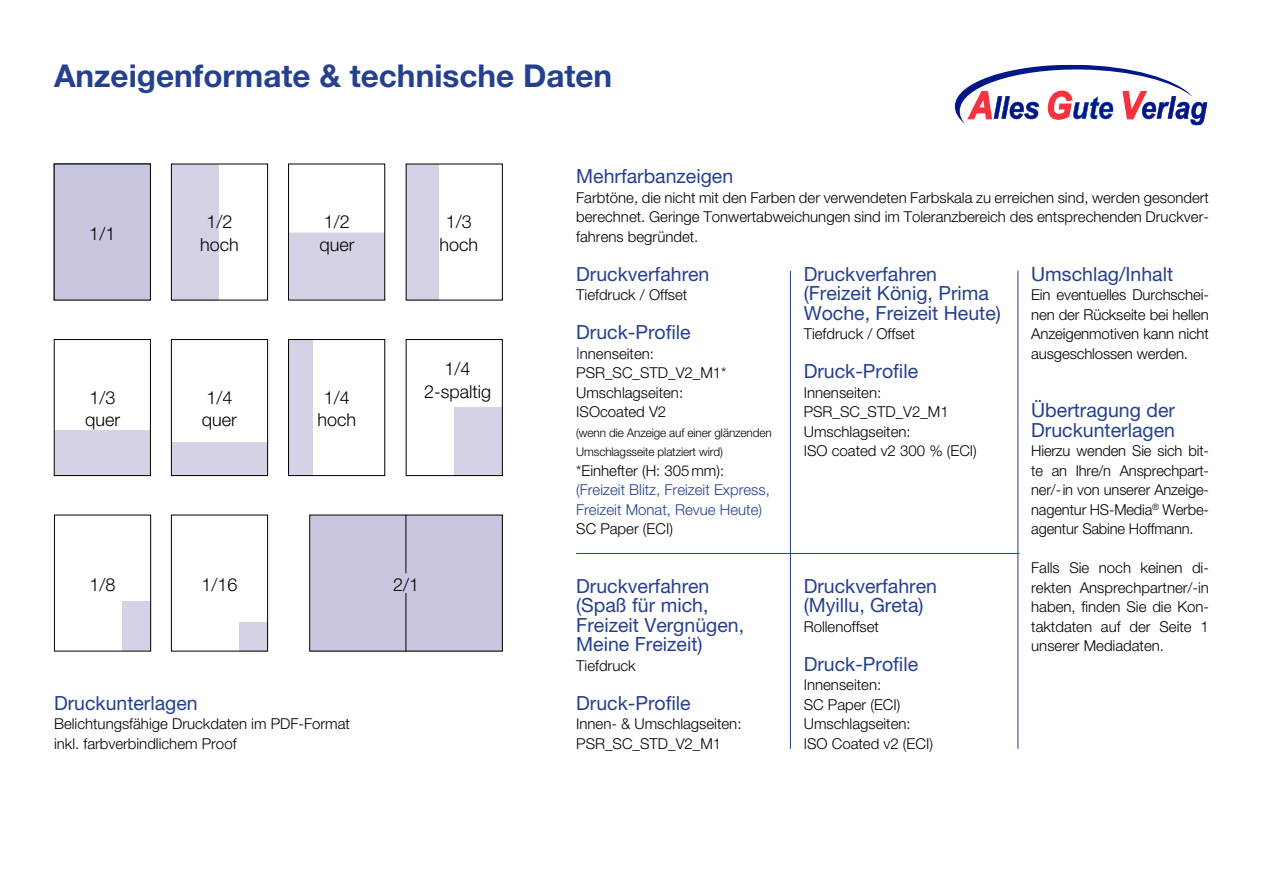
<style>
.page{position:relative;width:1263px;height:893px;background:#fff}
.page>*{position:absolute;margin:0;border:0;box-sizing:border-box;transform-origin:0 0}
.t1{font:700 31.5px "Helvetica Neue";color:#25408f}
.t2{font:19.5px/19.5px "Helvetica Neue";color:#25408f}
.t3{font:300 18px/22.5px "Helvetica Neue";color:#000;text-align:center}
.t4{font:300 15px/19.5px "Helvetica Neue";color:#000}
.t5{font:300 15px/19.5px "Helvetica Neue";color:#25408f}
.t6{font:300 12px/19.5px "Helvetica Neue";letter-spacing:-.01em;color:#000}
.s1{font-size:16.5px;color:#25408f}
</style>
<div class="page">
<svg style="left:955px;top:65px;width:252px;height:60px"></svg>
<div style="left:288px;top:232px;width:97px;height:68px;background:#d4d3e6;border:1px solid #fff"></div>
<div style="left:54px;top:164px;width:96px;height:136px;background:#c8c7df"></div>
<div style="left:54px;top:164px;width:97px;height:136px;border:1px solid #000"></div>
<div style="left:171px;top:164px;width:48px;height:136px;background:#d4d3e6"></div>
<div style="left:171px;top:164px;width:97px;height:136px;border:1px solid #000"></div>
<div style="left:172px;top:442px;width:96px;height:34px;background:#d4d3e6"></div>
<div style="left:171px;top:339px;width:97px;height:137px;border:1px solid #000"></div>
<div style="left:288px;top:164px;width:97px;height:136px;border:1px solid #000"></div>
<div style="left:289px;top:339px;width:24px;height:137px;background:#d4d3e6"></div>
<div style="left:288px;top:339px;width:97px;height:137px;border:1px solid #000"></div>
<div style="left:54px;top:430px;width:96px;height:46px;background:#d4d3e6"></div>
<div style="left:54px;top:339px;width:97px;height:137px;border:1px solid #000"></div>
<div style="left:407px;top:164px;width:32px;height:136px;background:#d4d3e6"></div>
<div style="left:406px;top:164px;width:97px;height:136px;border:1px solid #000"></div>
<div style="left:454px;top:407px;width:48px;height:69px;background:#d4d3e6"></div>
<div style="left:406px;top:339px;width:97px;height:137px;border:1px solid #000"></div>
<div style="left:310px;top:515px;width:192px;height:136px;background:#c8c7df"></div>
<div style="left:309px;top:515px;width:194px;height:136px;border:1px solid #000"></div>
<div style="left:240px;top:622px;width:28px;height:29px;background:#d4d3e6"></div>
<div style="left:171px;top:515px;width:97px;height:136px;border:1px solid #000"></div>
<hr style="left:405px;top:515px;width:1px;height:58px;background:#000">
<hr style="left:405px;top:593px;width:1px;height:58px;background:#000">
<hr style="left:790px;top:271px;width:1px;height:478px;background:#25408f">
<hr style="left:1017px;top:271px;width:1px;height:478px;background:#25408f">
<div style="left:122px;top:601px;width:29px;height:50px;background:#d4d3e6"></div>
<div style="left:54px;top:515px;width:97px;height:136px;border:1px solid #000"></div>
<hr style="left:576px;top:553px;width:443px;height:1px;background:#25408f">
<h1 class="t1" style="left:54px;top:56px;width:560px">Anzeigenformate &amp; technische Daten</h1>
<h2 class="t2" style="left:576px;top:166px;width:159px">Mehrfarbanzeigen</h2>
<p class="t4" style="left:576px;top:187px;width:634px">Farbtöne, die nicht mit den Farben der verwendeten Farbskala zu erreichen sind, werden gesondert berechnet. Geringe Tonwertabweichungen sind im Toleranzbereich des entsprechenden Druckver-</p>
<p class="t3" style="left:200px;top:210px;width:40px">1/2 hoch</p>
<p class="t3" style="left:319px;top:210px;width:37px;text-align:left">1/2 quer</p>
<p class="t3" style="left:439px;top:210px;width:40px">1/3 hoch</p>
<p class="t3" style="left:89px;top:222px;width:28px">1/1</p>
<p class="t4" style="left:576px;top:226px;width:124px">fahrens begründet.</p>
<p class="t3" style="left:85px;top:386px;width:37px;text-align:left">1/3 quer</p>
<p class="t3" style="left:202px;top:386px;width:37px;text-align:left">1/4 quer</p>
<p class="t3" style="left:317px;top:386px;width:40px">1/4 hoch</p>
<p class="t3" style="left:424px;top:357px;width:68px">1/4<br>2-spaltig</p>
<p class="t3" style="left:90px;top:573px;width:28px">1/8</p>
<p class="t3" style="left:201px;top:573px;width:38px">1/16</p>
<p class="t3" style="left:393px;top:573px;width:28px">2/1</p>
<h2 class="t2" style="left:54px;top:693px;width:145px">Druckunterlagen</h2>
<p class="t4" style="left:54px;top:714px;width:297px">Belichtungsfähige Druckdaten im PDF-Format inkl. farbverbindlichem Proof</p>
<h2 class="t2" style="left:576px;top:264px;width:135px">Druckverfahren</h2>
<p class="t4" style="left:576px;top:285px;width:113px">Tiefdruck / Offset</p>
<h2 class="t2" style="left:576px;top:322px;width:116px">Druck-Profile</h2>
<p class="t4" style="left:576px;top:343px;width:152px"><span class="s1">I</span>nnenseiten:<br>PSR_SC_STD_V2_M1*<br>Umschlagseiten:<br>ISOcoated V2</p>
<p class="t6" style="left:576px;top:422px;width:197px">(wenn die Anzeige auf einer glänzenden<br>Umschlagsseite platziert wird)</p>
<p class="t4" style="left:576px;top:460px;width:150px">*Einhefter (H: 305mm):</p>
<p class="t5" style="left:576px;top:480px;width:195px">(Freizeit Blitz, Freizeit Express,<br>Freizeit Monat, Revue Heute)</p>
<p class="t4" style="left:576px;top:519px;width:98px">SC Paper (ECI)</p>
<h2 class="t2" style="left:576px;top:576px;width:169px">Druckverfahren (Spaß für mich,<br>Freizeit Vergnügen,<br>Meine Freizeit)</h2>
<p class="t4" style="left:576px;top:655px;width:61px">Tiefdruck</p>
<h2 class="t2" style="left:576px;top:693px;width:116px">Druck-Profile</h2>
<p class="t4" style="left:576px;top:714px;width:167px">Innen- &amp; Umschlagseiten:<br>PSR_SC_STD_V2_M1</p>
<h2 class="t2" style="left:804px;top:264px;width:199px">Druckverfahren (Freizeit König, Prima<br>Woche, Freizeit Heute)</h2>
<p class="t4" style="left:804px;top:324px;width:113px">Tiefdruck / Offset</p>
<h2 class="t2" style="left:804px;top:361px;width:116px">Druck-Profile</h2>
<p class="t4" style="left:804px;top:382px;width:175px">Innenseiten:<br>PSR_SC_STD_V2_M1<br>Umschlagseiten:<br>ISO coated v2 300 % (ECI)</p>
<h2 class="t2" style="left:804px;top:576px;width:135px">Druckverfahren (Myillu, Greta)</h2>
<p class="t4" style="left:804px;top:616px;width:77px">Rollenoffset</p>
<h2 class="t2" style="left:804px;top:654px;width:116px">Druck-Profile</h2>
<p class="t4" style="left:804px;top:675px;width:131px">Innenseiten:<br>SC Paper (ECI)<br>Umschlagseiten:<br>ISO Coated v2 (ECI)</p>
<h2 class="t2" style="left:1031px;top:264px;width:143px">Umschlag/Inhalt</h2>
<p class="t4" style="left:1031px;top:285px;width:179px;text-align:justify">Ein eventuelles Durchschei&shy;nen der Rückseite bei hellen Anzeigenmotiven kann nicht ausgeschlossen werden.</p>
<h2 class="t2" style="left:1031px;top:400px;width:145px">Übertragung der<br>Druckunterlagen</h2>
<p class="t4" style="left:1031px;top:441px;width:179px;text-align:justify">Hierzu wenden Sie sich bit&shy;te an Ihre/n Ansprechpart&shy;ner/-in von unserer Anzeige&shy;nagentur HS-Media<sup>®</sup> Werbe&shy;agentur Sabine Hoffmann.</p>
<p class="t4" style="left:1031px;top:558px;width:179px;text-align:justify">Falls Sie noch keinen di&shy;rekten Ansprechpartner/-in haben, finden Sie die Kon&shy;taktdaten auf der Seite 1 unserer Mediadaten.</p>
</div>
